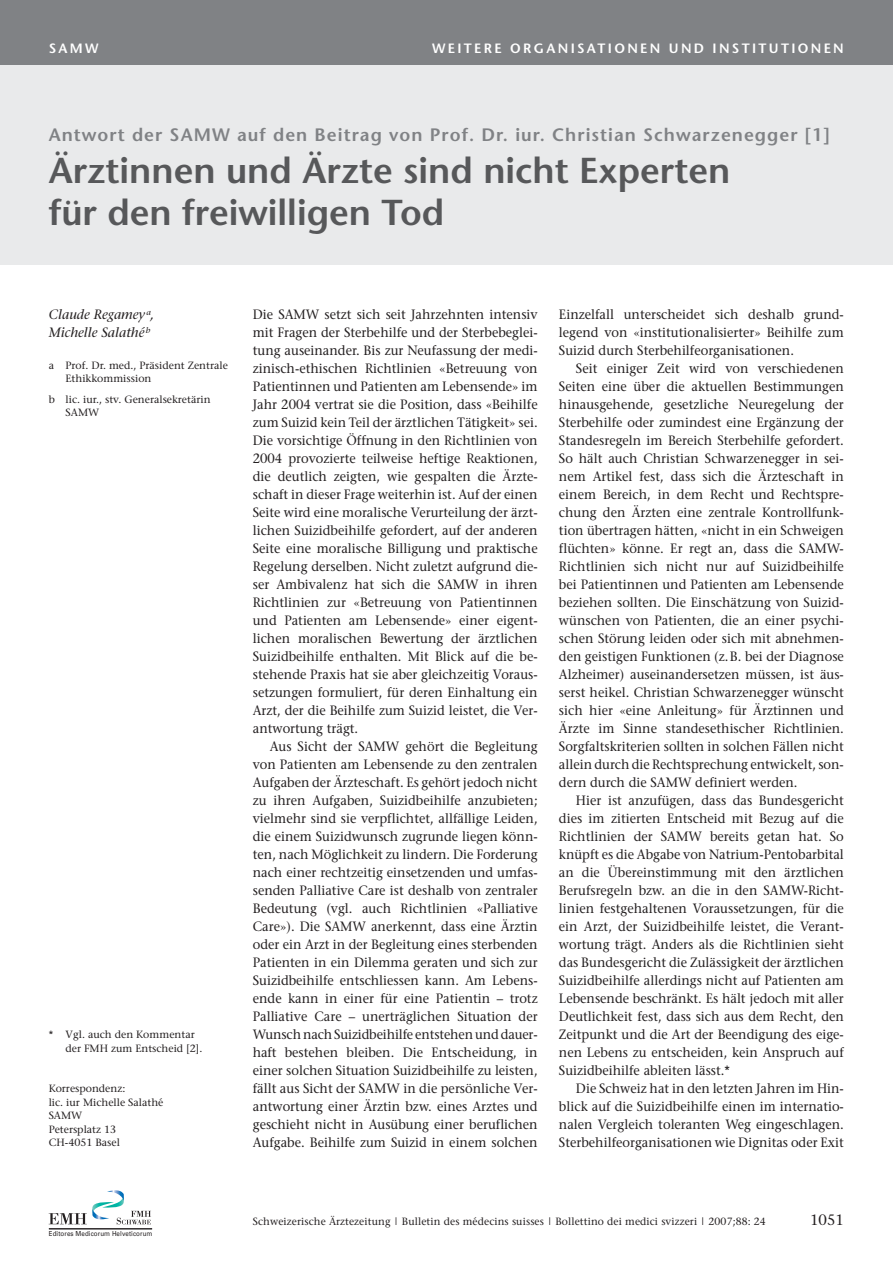
<style>
.page{position:relative;width:893px;height:1263px;background:#fff}
.page>*{position:absolute;margin:0;border:0;box-sizing:border-box;transform-origin:0 0}
.t1{font:600 36px/42px "Stone Sans";color:#57585a}
.t2{font:600 18px "Stone Sans";letter-spacing:.055em;color:#808285}
.t3{font:15px "Stone Serif";color:#231f20}
.t4{font:13.5px/18px "Stone Serif";color:#231f20;text-align:justify;scale:.95 1}
.t5{font:600 13.5px "Stone Sans";letter-spacing:.17em;color:#fff}
.t6{font:italic 13.5px/18px "Stone Serif";color:#231f20}
.t7{font:10.5px/13.5px "Stone Serif";color:#231f20}
.t8{font:6.9px "Univers";letter-spacing:.015em;color:#231f20;scale:.9 1}
</style>
<div class="page">
<div style="left:0;top:60px;width:893px;height:204px;background:#e9eaeb"></div>
<div style="left:0;top:0;width:893px;height:64px;background:#808285"></div>
<svg style="left:49px;top:1190px;width:102px;height:34px"></svg>
<hr style="left:49px;top:1228px;width:103px;height:1px;background:#231f20">
<p class="t5" style="left:49px;top:42px;width:51px">SAMW</p>
<p class="t5" style="left:432px;top:42px;width:413px">WEITERE ORGANISATIONEN UND INSTITUTIONEN</p>
<h2 class="t2" style="left:49px;top:128px;width:783px">Antwort der SAMW auf den Beitrag von Prof. Dr. iur. Christian Schwarzenegger [1]</h2>
<h1 class="t1" style="left:49px;top:153px;width:683px">Ärztinnen und Ärzte sind nicht Experten für den freiwilligen Tod</h1>
<p class="t6" style="left:49px;top:307px;width:107px">Claude Regamey <sup>a</sup>,<br>Michelle Salathé <sup>b</sup></p>
<p class="t7" style="left:66px;top:359px;width:164px;text-indent:-17px">a Prof. Dr. med., Präsident Zentrale<br>Ethikkommission</p>
<p class="t7" style="left:66px;top:393px;width:147px;text-indent:-17px">b lic. iur., stv. Generalsekretärin<br>SAMW</p>
<p class="t7" style="left:66px;top:1029px;width:138px;text-indent:-17px">* Vgl. auch den Kommentar der FMH zum Entscheid [2].</p>
<p class="t7" style="left:49px;top:1083px;width:116px">Korrespondenz:<br>lic. iur Michelle Salathé<br>SAMW<br>Petersplatz 13<br>CH-4051 Basel</p>
<p class="t4" style="left:253px;top:306px;width:301px">Die SAMW setzt sich seit Jahrzehnten intensiv mit Fragen der Sterbehilfe und der Sterbebeglei&shy;tung auseinander. Bis zur Neufassung der medi&shy;zinisch-ethischen Richtlinien «Betreuung von Patientinnen und Patienten am Lebensende» im Jahr 2004 vertrat sie die Position, dass «Beihilfe zum Suizid kein Teil der ärztlichen Tätigkeit» sei.<br>Die vorsichtige Öffnung in den Richtlinien von 2004 provozierte teilweise heftige Reaktionen, die deutlich zeigten, wie gespalten die Ärzte&shy;schaft in dieser Frage weiterhin ist. Auf der einen Seite wird eine moralische Verurteilung der ärzt&shy;lichen Suizidbeihilfe gefordert, auf der anderen Seite eine moralische Billigung und praktische Regelung derselben. Nicht zuletzt aufgrund die&shy;ser Ambivalenz hat sich die SAMW in ihren Richtlinien zur «Betreuung von Patientinnen und Patienten am Lebensende» einer eigent&shy;lichen moralischen Bewertung der ärztlichen Suizidbeihilfe enthalten. Mit Blick auf die be&shy;stehende Praxis hat sie aber gleichzeitig Voraus&shy;setzungen formuliert, für deren Einhaltung ein Arzt, der die Beihilfe zum Suizid leistet, die Ver&shy;antwortung trägt.</p>
<p class="t4" style="left:253px;top:738px;width:301px;text-indent:17px">Aus Sicht der SAMW gehört die Begleitung von Patienten am Lebensende zu den zentralen Aufgaben der Ärzteschaft. Es gehört jedoch nicht zu ihren Aufgaben, Suizidbeihilfe anzubieten; vielmehr sind sie verpflichtet, allfällige Leiden, die einem Suizidwunsch zugrunde liegen könn&shy;ten, nach Möglichkeit zu lindern. Die Forderung nach einer rechtzeitig einsetzenden und umfas&shy;senden Palliative Care ist deshalb von zentraler Bedeutung (vgl. auch Richtlinien «Palliative Care»). Die SAMW anerkennt, dass eine Ärztin oder ein Arzt in der Begleitung eines sterbenden Patienten in ein Dilemma geraten und sich zur Suizidbeihilfe entschliessen kann. Am Lebens&shy;ende kann in einer für eine Patientin – trotz Palliative Care – unerträglichen Situation der Wunsch nach Suizidbeihilfe entstehen und dauer&shy;haft bestehen bleiben. Die Entscheidung, in einer solchen Situation Suizidbeihilfe zu leisten, fällt aus Sicht der SAMW in die persönliche Ver&shy;antwortung einer Ärztin bzw. eines Arztes und geschieht nicht in Ausübung einer beruflichen Aufgabe. Beihilfe zum Suizid in einem solchen</p>
<p class="t4" style="left:559px;top:306px;width:301px">Einzelfall unterscheidet sich deshalb grund&shy;legend von «institutionalisierter» Beihilfe zum Suizid durch Sterbehilfeorganisationen.</p>
<p class="t4" style="left:559px;top:360px;width:301px;text-indent:17px">Seit einiger Zeit wird von verschiedenen Seiten eine über die aktuellen Bestimmungen hinausgehende, gesetzliche Neuregelung der Sterbehilfe oder zumindest eine Ergänzung der Standesregeln im Bereich Sterbehilfe gefordert.<br>So hält auch Christian Schwarzenegger in sei&shy;nem Artikel fest, dass sich die Ärzteschaft in einem Bereich, in dem Recht und Rechtspre&shy;chung den Ärzten eine zentrale Kontrollfunk&shy;tion übertragen hätten, «nicht in ein Schweigen flüchten» könne. Er regt an, dass die SAMW-Richtlinien sich nicht nur auf Suizidbeihilfe bei Patientinnen und Patienten am Lebensende beziehen sollten. Die Einschätzung von Suizid&shy;wünschen von Patienten, die an einer psychi&shy;schen Störung leiden oder sich mit abnehmen&shy;den geistigen Funktionen (z.B. bei der Diagnose Alzheimer) auseinandersetzen müssen, ist äus&shy;serst heikel. Christian Schwarzenegger wünscht sich hier «eine Anleitung» für Ärztinnen und Ärzte im Sinne standesethischer Richtlinien.<br>Sorgfaltskriterien sollten in solchen Fällen nicht allein durch die Rechtsprechung entwickelt, son&shy;dern durch die SAMW definiert werden.</p>
<p class="t4" style="left:559px;top:792px;width:301px;text-indent:17px">Hier ist anzufügen, dass das Bundesgericht dies im zitierten Entscheid mit Bezug auf die Richtlinien der SAMW bereits getan hat. So knüpft es die Abgabe von Natrium-Pentobarbital an die Übereinstimmung mit den ärztlichen Berufsregeln bzw. an die in den SAMW-Richt&shy;linien festgehaltenen Voraussetzungen, für die ein Arzt, der Suizidbeihilfe leistet, die Verant&shy;wortung trägt. Anders als die Richtlinien sieht das Bundesgericht die Zulässigkeit der ärztlichen Suizidbeihilfe allerdings nicht auf Patienten am Lebensende beschränkt. Es hält jedoch mit aller Deutlichkeit fest, dass sich aus dem Recht, den Zeitpunkt und die Art der Beendigung des eige&shy;nen Lebens zu entscheiden, kein Anspruch auf Suizidbeihilfe ableiten lässt.*</p>
<p class="t4" style="left:559px;top:1080px;width:301px;text-indent:17px">Die Schweiz hat in den letzten Jahren im Hin&shy;blick auf die Suizidbeihilfe einen im internatio&shy;nalen Vergleich toleranten Weg eingeschlagen.<br>Sterbehilfeorganisationen wie Dignitas oder Exit</p>
<p class="t8" style="left:49px;top:1229px;width:117px">Editores Medicorum Helveticorum</p>
<p class="t7" style="left:253px;top:1215px;width:515px">Schweizerische Ärztezeitung | Bulletin des médecins suisses | Bollettino dei medici svizzeri | 2007;88: 24</p>
<p class="t3" style="left:810px;top:1213px;width:35px">1051</p>
</div>
